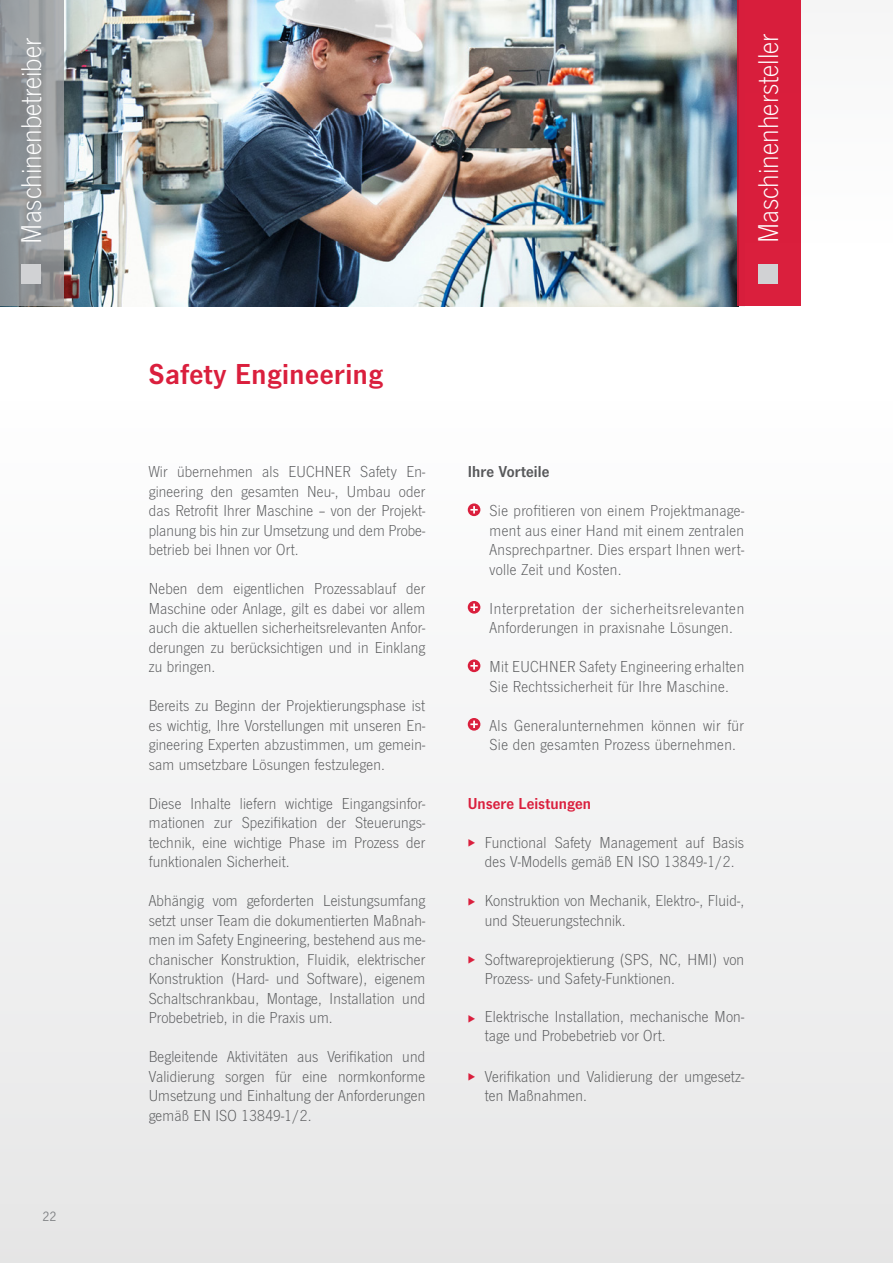
<style>
.page{position:relative;width:893px;height:1263px;background:#fff}
.page>*{position:absolute;margin:0;border:0;box-sizing:border-box;transform-origin:0 0}
.t1{font:30px "News Got Dem";letter-spacing:.02em;color:#da1f3d}
.t2{font:300 29.7px "News Got";color:#fff}
.t3{font:300 16.5px/19.5px "News Got";letter-spacing:.01em;color:#57585a;text-align:justify}
.t4{font:300 16.5px/19.5px "News Got";letter-spacing:.03em;color:#57585a}
.t5{font:16.5px "News Got Dem";letter-spacing:.01em;color:#da1f3d}
.t6{font:16.5px "News Got Dem";letter-spacing:.01em;color:#57585a}
.t7{font:12px "News Gothic Std";color:#808285}
.s1{color:#da1f3d}
</style>
<div class="page">
<div style="left:0;top:0;width:893px;height:244px;background:#fafafa"></div>
<div style="left:0;top:397px;width:893px;height:866px;background:#f2f2f3"></div>
<img style="left:64px;top:0;width:673px;height:306px">
<svg style="left:468px;top:503px;width:12px;height:13px"></svg>
<svg style="left:470px;top:506px;width:8px;height:7px"></svg>
<svg style="left:468px;top:601px;width:12px;height:13px"></svg>
<svg style="left:470px;top:604px;width:8px;height:7px"></svg>
<svg style="left:468px;top:659px;width:12px;height:13px"></svg>
<svg style="left:470px;top:662px;width:8px;height:7px"></svg>
<svg style="left:468px;top:718px;width:12px;height:13px"></svg>
<svg style="left:470px;top:721px;width:8px;height:7px"></svg>
<svg style="left:0;top:0;width:64px;height:306px;background:#95999c"></svg>
<div style="left:21px;top:264px;width:20px;height:20px;background:#d1d2d4"></div>
<div style="left:737px;top:0;width:64px;height:306px;background:#da1f3d"></div>
<div style="left:758px;top:264px;width:20px;height:20px;background:#d1d2d4"></div>
<h2 class="t2" style="left:15px;top:244px;width:207px;rotate:-90deg">Maschinenbetreiber</h2>
<h2 class="t2" style="left:752px;top:243px;width:211px;rotate:-90deg">Maschinenhersteller</h2>
<p class="t7" style="left:43px;top:1209px;width:15px">22</p>
<h1 class="t1" style="left:149px;top:356px;width:235px">Safety Engineering</h1>
<p class="t3" style="left:149px;top:462px;width:278px">Wir übernehmen als EUCHNER Safety En&shy;gineering den gesamten Neu-, Umbau oder das Retrofit Ihrer Maschine – von der Projekt&shy;planung bis hin zur Umsetzung und dem Probe&shy;betrieb bei Ihnen vor Ort.</p>
<p class="t3" style="left:149px;top:579px;width:278px">Neben dem eigentlichen Prozessablauf der Maschine oder Anlage, gilt es dabei vor allem auch die aktuellen sicherheitsrelevanten Anfor&shy;derungen zu berücksichtigen und in Einklang zu bringen.</p>
<p class="t3" style="left:149px;top:696px;width:278px">Bereits zu Beginn der Projektierungsphase ist es wichtig, Ihre Vorstellungen mit unseren En&shy;gineering Experten abzustimmen, um gemein&shy;sam umsetzbare Lösungen festzulegen.</p>
<p class="t3" style="left:149px;top:794px;width:278px">Diese Inhalte liefern wichtige Eingangsinfor&shy;mationen zur Spezifikation der Steuerungs&shy;technik, eine wichtige Phase im Prozess der funktionalen Sicherheit.</p>
<p class="t3" style="left:149px;top:891px;width:278px">Abhängig vom geforderten Leistungsumfang setzt unser Team die dokumentierten Maßnah&shy;men im Safety Engineering, bestehend aus me&shy;chanischer Konstruktion, Fluidik, elektrischer Konstruktion (Hard- und Software), eigenem Schaltschrankbau, Montage, Installation und Probebetrieb, in die Praxis um.</p>
<p class="t3" style="left:149px;top:1047px;width:278px">Begleitende Aktivitäten aus Verifikation und Validierung sorgen für eine normkonforme Umsetzung und Einhaltung der Anforderungen gemäß EN ISO 13849-1/2.</p>
<p class="t6" style="left:468px;top:462px;width:83px">Ihre Vorteile</p>
<p class="t3" style="left:490px;top:501px;width:256px">Sie profitieren von einem Projektmanage&shy;ment aus einer Hand mit einem zentralen Ansprechpartner. Dies erspart Ihnen wert&shy;volle Zeit und Kosten.</p>
<p class="t4" style="left:490px;top:599px;width:256px">Interpretation der sicherheitsrelevanten<br>Anforderungen in praxisnahe Lösungen.</p>
<p class="t3" style="left:490px;top:657px;width:256px">Mit EUCHNER Safety Engineering erhalten<br>Sie Rechtssicherheit für Ihre Maschine.</p>
<p class="t3" style="left:490px;top:716px;width:256px">Als Generalunternehmen können wir für<br>Sie den gesamten Prozess übernehmen.</p>
<p class="t5" style="left:468px;top:793px;width:125px">Unsere Leistungen</p>
<p class="t3" style="left:468px;top:833px;width:278px;text-align:center"><span class="s1">◆</span> Functional Safety Management auf Basis des V-Modells gemäß EN ISO 13849-1/2.</p>
<p class="t3" style="left:485px;top:891px;width:261px;text-indent:-17px"><span class="s1">◆</span> Konstruktion von Mechanik, Elektro-, Fluid-, und Steuerungstechnik.</p>
<p class="t3" style="left:485px;top:950px;width:261px;text-indent:-17px"><span class="s1">◆</span> Softwareprojektierung (SPS, NC, HMI) von<br>Prozess- und Safety-Funktionen.</p>
<p class="t3" style="left:485px;top:1007px;width:261px;text-indent:-17px"><span class="s1">◆</span> Elektrische Installation, mechanische Mon&shy;tage und Probebetrieb vor Ort.</p>
<p class="t3" style="left:485px;top:1067px;width:261px;text-indent:-17px"><span class="s1">◆</span> Verifikation und Validierung der umgesetz&shy;ten Maßnahmen.</p>
</div>
